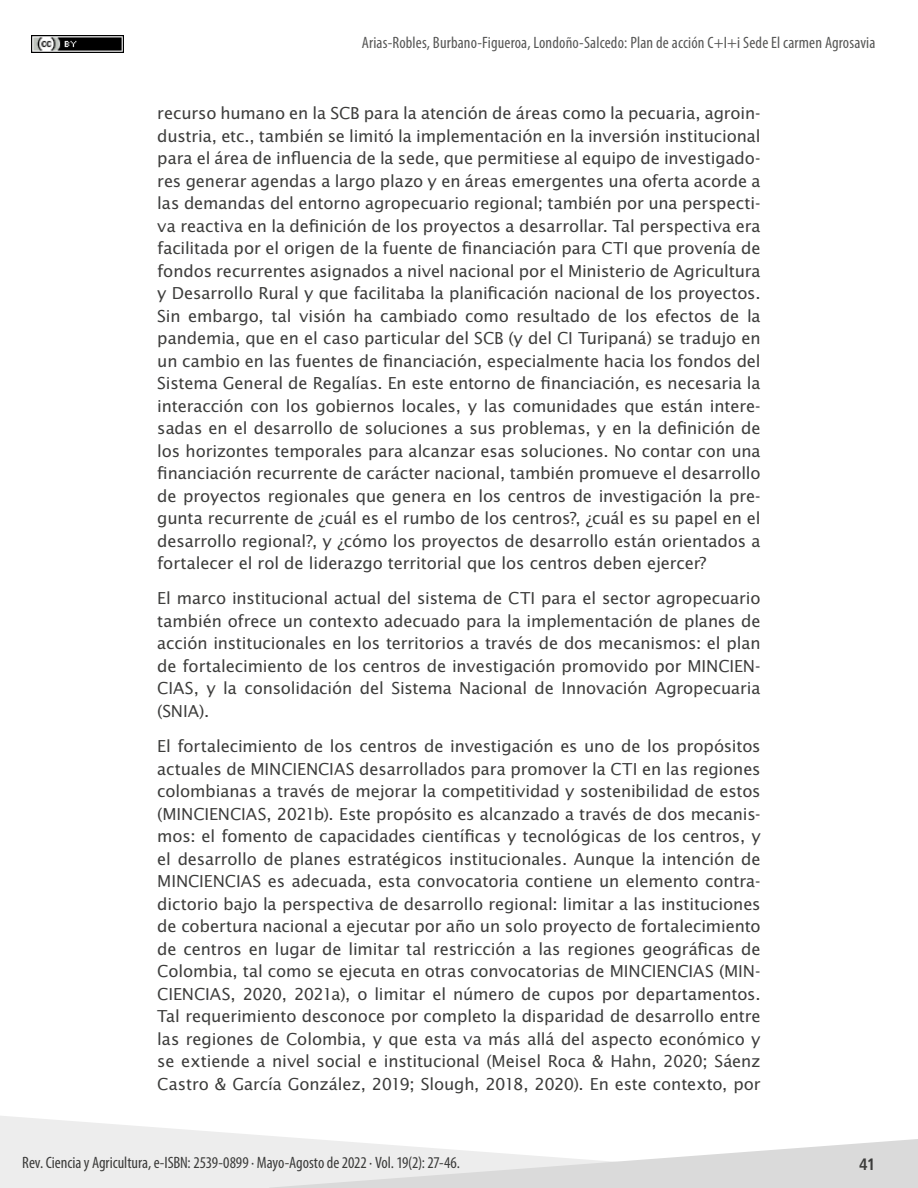
<style>
.page{position:relative;width:918px;height:1188px;background:#fff}
.page>*{position:absolute;margin:0;border:0;box-sizing:border-box;transform-origin:0 0}
.t1{font:16.5px/22.5px "Lucida Sans Std";letter-spacing:-.01em;color:#3c3c3b;text-align:justify}
.t2{font:condensed 16.5px "Myriad Pro";letter-spacing:.01em;color:#575756}
.t3{font:condensed 16.5px "Myriad Pro";letter-spacing:-.005em;color:#3c3c3b}
.t4{font:700 condensed 16.5px "Frutiger LT Std";color:#3c3c3b}
</style>
<div class="page">
<img style="left:31px;top:36px;width:92px;height:17px">
<svg style="left:0;top:1116px;width:305px;height:72px;fill:#ededed"></svg>
<svg style="left:269px;top:1139px;width:649px;height:49px"></svg>
<p class="t2" style="left:362px;top:33px;width:515px">Arias-Robles, Burbano-Figueroa, Londoño-Salcedo: Plan de acción C+I+i Sede El carmen Agrosavia</p>
<p class="t1" style="left:157px;top:102px;width:605px">recurso humano en la SCB para la atención de áreas como la pecuaria, agroin&shy;dustria, etc., también se limitó la implementación en la inversión institucional para el área de influencia de la sede, que permitiese al equipo de investigado&shy;res generar agendas a largo plazo y en áreas emergentes una oferta acorde a las demandas del entorno agropecuario regional; también por una perspecti&shy;va reactiva en la definición de los proyectos a desarrollar. Tal perspectiva era facilitada por el origen de la fuente de financiación para CTI que provenía de fondos recurrentes asignados a nivel nacional por el Ministerio de Agricultura y Desarrollo Rural y que facilitaba la planificación nacional de los proyectos.<br>Sin embargo, tal visión ha cambiado como resultado de los efectos de la pandemia, que en el caso particular del SCB (y del CI Turipaná) se tradujo en un cambio en las fuentes de financiación, especialmente hacia los fondos del Sistema General de Regalías. En este entorno de financiación, es necesaria la interacción con los gobiernos locales, y las comunidades que están intere&shy;sadas en el desarrollo de soluciones a sus problemas, y en la definición de los horizontes temporales para alcanzar esas soluciones. No contar con una financiación recurrente de carácter nacional, también promueve el desarrollo de proyectos regionales que genera en los centros de investigación la pre&shy;gunta recurrente de ¿cuál es el rumbo de los centros?, ¿cuál es su papel en el desarrollo regional?, y ¿cómo los proyectos de desarrollo están orientados a fortalecer el rol de liderazgo territorial que los centros deben ejercer?</p>
<p class="t1" style="left:157px;top:587px;width:605px">El marco institucional actual del sistema de CTI para el sector agropecuario también ofrece un contexto adecuado para la implementación de planes de acción institucionales en los territorios a través de dos mecanismos: el plan de fortalecimiento de los centros de investigación promovido por MINCIEN-CIAS, y la consolidación del Sistema Nacional de Innovación Agropecuaria (SNIA).</p>
<p class="t1" style="left:157px;top:735px;width:605px">El fortalecimiento de los centros de investigación es uno de los propósitos actuales de MINCIENCIAS desarrollados para promover la CTI en las regiones colombianas a través de mejorar la competitividad y sostenibilidad de estos (MINCIENCIAS, 2021b). Este propósito es alcanzado a través de dos mecanis&shy;mos: el fomento de capacidades científicas y tecnológicas de los centros, y el desarrollo de planes estratégicos institucionales. Aunque la intención de MINCIENCIAS es adecuada, esta convocatoria contiene un elemento contra&shy;dictorio bajo la perspectiva de desarrollo regional: limitar a las instituciones de cobertura nacional a ejecutar por año un solo proyecto de fortalecimiento de centros en lugar de limitar tal restricción a las regiones geográficas de Colombia, tal como se ejecuta en otras convocatorias de MINCIENCIAS (MIN-CIENCIAS, 2020, 2021a), o limitar el número de cupos por departamentos.<br>Tal requerimiento desconoce por completo la disparidad de desarrollo entre las regiones de Colombia, y que esta va más allá del aspecto económico y se extiende a nivel social e institucional (Meisel Roca &amp; Hahn, 2020; Sáenz Castro &amp; García González, 2019; Slough, 2018, 2020). En este contexto, por</p>
<p class="t3" style="left:22px;top:1153px;width:439px">Rev. Ciencia y Agricultura, e-ISBN: 2539-0899 ∙ Mayo-Agosto de 2022 ∙ Vol. 19(2): 27-46.</p>
<p class="t4" style="left:859px;top:1154px;width:18px">41</p>
</div>
